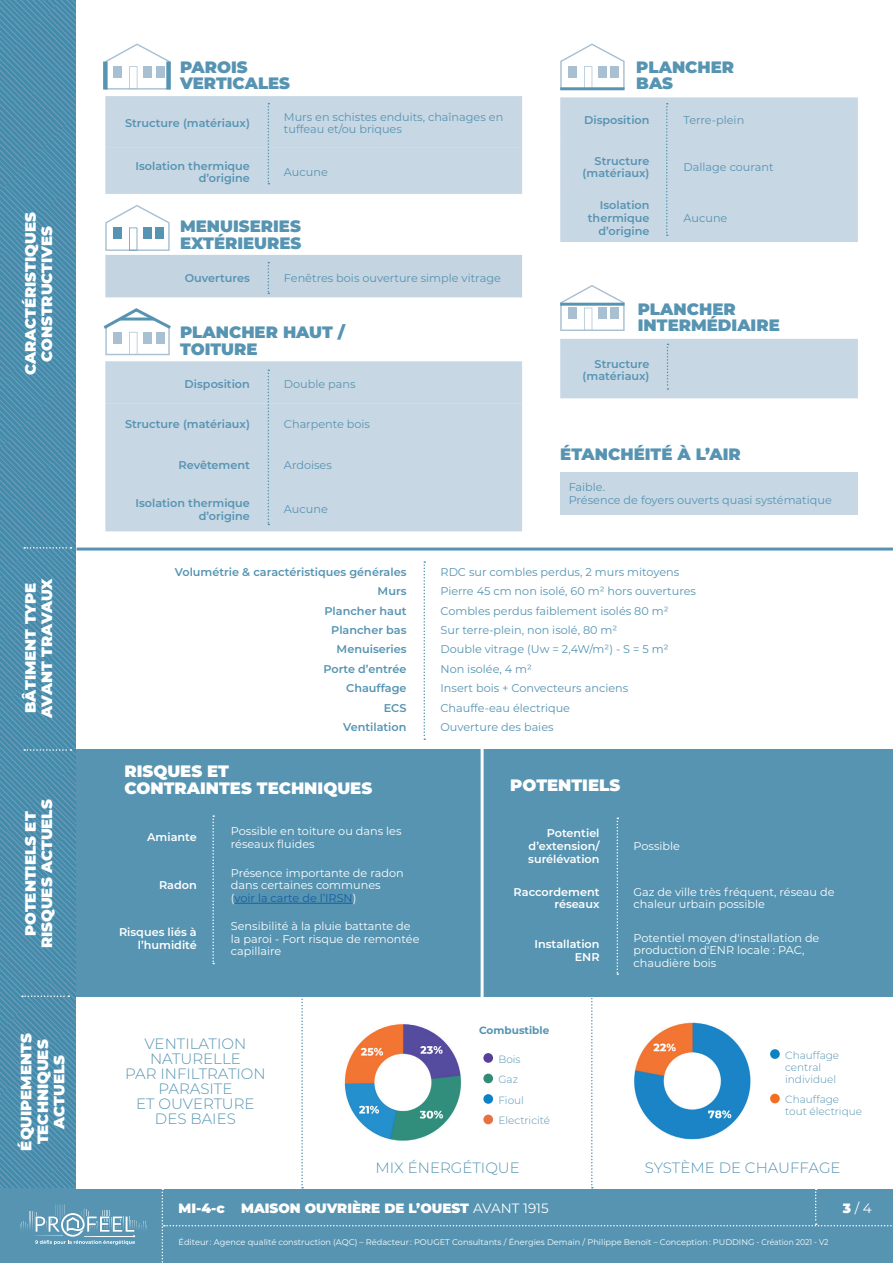
<style>
.page{position:relative;width:893px;height:1263px;background:#fff}
.page>*{position:absolute;margin:0;border:0;box-sizing:border-box;transform-origin:0 0}
.t1{font:900 16.5px/16.5px "Montserrat";color:#5694b2}
.t2{font:900 16.5px/16.5px "Montserrat";color:#fff}
.t3{font:900 15px/16.5px "Montserrat";color:#fff;text-align:center}
.t4{font:300 15px/15px "Montserrat";color:#5694b2;text-align:center}
.t5{font:900 13.5px "Montserrat";color:#fff}
.t6{font:13.5px "Montserrat";color:#fff}
.t7{font:11.25px/12.8px "Montserrat";color:#5694b2}
.t8{font:600 11.25px/12.8px "Montserrat";color:#5694b2;text-align:right}
.t9{font:11.25px/12.8px "Montserrat";color:#fff}
.t10{font:600 11.25px/12.8px "Montserrat";color:#fff;text-align:right}
.t11{font:300 10.5px/20.5px "Montserrat";color:#5694b2}
.t12{font:700 10.5px "Montserrat";color:#5694b2}
.t13{font:8.25px "Montserrat";color:#fff}
.s1{color:#175d9e}
.s2{font-weight:400}
.s3{font-weight:900}
</style>
<div class="page">
<svg style="left:0;top:0;width:77px;height:1188px;background:#4e8faf"></svg>
<div style="left:0;top:1188px;width:893px;height:75px;background:#5694b2"></div>
<svg style="left:20px;top:1204px;width:127px;height:41px"></svg>
<div style="left:77px;top:750px;width:816px;height:247px;background:#5694b2"></div>
<hr style="left:235px;top:903px;width:118px;height:1px;background:#175d9e">
<div style="left:105px;top:525px;width:417px;height:6px;background:#c8d7e4"></div>
<div style="left:560px;top:472px;width:298px;height:42px;background:#c8d7e4"></div>
<div style="left:105px;top:96px;width:417px;height:98px;background:#c8d7e4"></div>
<div style="left:105px;top:361px;width:417px;height:164px;background:#c8d7e4"></div>
<div style="left:560px;top:97px;width:298px;height:145px;background:#c8d7e4"></div>
<div style="left:560px;top:339px;width:298px;height:59px;background:#c8d7e4"></div>
<svg style="left:212px;top:815px;width:2px;height:149px"></svg>
<svg style="left:617px;top:817px;width:1px;height:158px"></svg>
<svg style="left:423px;top:561px;width:2px;height:179px"></svg>
<hr style="left:77px;top:547px;width:816px;height:3px;background:#5694b2">
<svg style="left:22px;top:995px;width:47px;height:2px"></svg>
<svg style="left:24px;top:749px;width:47px;height:2px"></svg>
<svg style="left:24px;top:547px;width:47px;height:2px"></svg>
<svg style="left:162px;top:992px;width:731px;height:271px"></svg>
<hr style="left:481px;top:746px;width:3px;height:253px;background:#fff">
<svg style="left:105px;top:43px;width:65px;height:47px"></svg>
<div style="left:103px;top:62px;width:5px;height:28px;background:#5694b2"></div>
<div style="left:166px;top:62px;width:5px;height:28px;background:#5694b2"></div>
<svg style="left:560px;top:43px;width:65px;height:47px"></svg>
<svg style="left:560px;top:285px;width:65px;height:46px"></svg>
<svg style="left:105px;top:205px;width:417px;height:92px"></svg>
<svg style="left:103px;top:308px;width:68px;height:47px"></svg>
<hr style="left:560px;top:87px;width:64px;height:3px;background:#5694b2">
<hr style="left:560px;top:303px;width:64px;height:3px;background:#5694b2">
<img style="left:339px;top:1007px;width:130px;height:144px">
<img style="left:618px;top:1017px;width:137px;height:134px">
<div style="left:483px;top:1053px;width:10px;height:10px;background:#573e99;border-radius:50%"></div>
<div style="left:483px;top:1073px;width:10px;height:10px;background:#328b79;border-radius:50%"></div>
<div style="left:483px;top:1094px;width:10px;height:10px;background:#0c81c5;border-radius:50%"></div>
<div style="left:483px;top:1115px;width:10px;height:9px;background:#ea713f;border-radius:50%"></div>
<div style="left:770px;top:1049px;width:10px;height:10px;background:#0c81c5;border-radius:50%"></div>
<div style="left:770px;top:1094px;width:10px;height:9px;background:#f36e21;border-radius:50%"></div>
<h2 class="t3" style="left:21px;top:375px;width:164px;rotate:-90deg">CARACTÉRISTIQUES<br>CONSTRUCTIVES</h2>
<h2 class="t3" style="left:21px;top:718px;width:141px;rotate:-90deg">BÂTIMENT TYPE<br>AVANT TRAVAUX</h2>
<h2 class="t3" style="left:21px;top:948px;width:150px;rotate:-90deg">POTENTIELS ET<br>RISQUES ACTUELS</h2>
<h1 class="t1" style="left:180px;top:58px;width:112px">PAROIS<br>VERTICALES</h1>
<p class="t8" style="left:125px;top:116px;width:126px">Structure (matériaux)</p>
<p class="t7" style="left:284px;top:110px;width:221px">Murs en schistes enduits, chaînages en tuffeau et/ou briques</p>
<p class="t8" style="left:135px;top:159px;width:116px">Isolation thermique d’origine</p>
<p class="t7" style="left:284px;top:165px;width:45px">Aucune</p>
<h1 class="t1" style="left:180px;top:217px;width:123px">MENUISERIES<br>EXTÉRIEURES</h1>
<p class="t8" style="left:185px;top:271px;width:67px">Ouvertures</p>
<p class="t7" style="left:284px;top:271px;width:218px">Fenêtres bois ouverture simple vitrage</p>
<h1 class="t1" style="left:180px;top:323px;width:166px">PLANCHER HAUT /<br>TOITURE</h1>
<p class="t8" style="left:185px;top:377px;width:67px">Disposition</p>
<p class="t7" style="left:284px;top:377px;width:73px">Double pans</p>
<p class="t8" style="left:125px;top:417px;width:126px">Structure (matériaux)</p>
<p class="t7" style="left:284px;top:418px;width:88px">Charpente bois</p>
<p class="t8" style="left:179px;top:458px;width:73px">Revêtement</p>
<p class="t7" style="left:284px;top:458px;width:49px">Ardoises</p>
<p class="t8" style="left:135px;top:496px;width:116px">Isolation thermique d’origine</p>
<p class="t7" style="left:284px;top:503px;width:45px">Aucune</p>
<h1 class="t1" style="left:636px;top:58px;width:99px">PLANCHER<br>BAS</h1>
<p class="t8" style="left:584px;top:113px;width:67px">Disposition</p>
<p class="t7" style="left:684px;top:113px;width:62px">Terre-plein</p>
<p class="t8" style="left:583px;top:154px;width:68px">Structure (matériaux)</p>
<p class="t7" style="left:684px;top:160px;width:92px">Dallage courant</p>
<p class="t8" style="left:588px;top:198px;width:63px">Isolation thermique d’origine</p>
<p class="t7" style="left:684px;top:211px;width:45px">Aucune</p>
<h1 class="t1" style="left:638px;top:299px;width:143px">PLANCHER<br>INTERMÉDIAIRE</h1>
<p class="t8" style="left:583px;top:357px;width:68px">Structure (matériaux)</p>
<h1 class="t1" style="left:560px;top:444px;width:182px">ÉTANCHÉITÉ À L’AIR</h1>
<p class="t7" style="left:569px;top:480px;width:265px">Faible.<br>Présence de foyers ouverts quasi systématique</p>
<p class="t8" style="left:175px;top:565px;width:233px">Volumétrie &amp; caractéristiques générales</p>
<p class="t7" style="left:441px;top:565px;width:240px">RDC sur combles perdus, 2 murs mitoyens</p>
<p class="t8" style="left:378px;top:584px;width:30px">Murs</p>
<p class="t7" style="left:441px;top:584px;width:257px">Pierre 45 cm non isolé, 60 m² hors ouvertures</p>
<p class="t8" style="left:324px;top:604px;width:84px">Plancher haut</p>
<p class="t7" style="left:441px;top:604px;width:230px">Combles perdus faiblement isolés 80 m²</p>
<p class="t8" style="left:331px;top:623px;width:77px">Plancher bas</p>
<p class="t7" style="left:441px;top:623px;width:178px">Sur terre-plein, non isolé, 80 m²</p>
<p class="t8" style="left:337px;top:642px;width:71px">Menuiseries</p>
<p class="t7" style="left:441px;top:643px;width:230px">Double vitrage (Uw = 2,4W/m²) - S = 5 m²</p>
<p class="t8" style="left:323px;top:662px;width:85px">Porte d’entrée</p>
<p class="t7" style="left:441px;top:662px;width:93px">Non isolée, 4 m²</p>
<p class="t8" style="left:346px;top:681px;width:62px">Chauffage</p>
<p class="t7" style="left:441px;top:681px;width:189px">Insert bois + Convecteurs anciens</p>
<p class="t8" style="left:384px;top:701px;width:24px">ECS</p>
<p class="t7" style="left:441px;top:701px;width:131px">Chauffe-eau électrique</p>
<p class="t8" style="left:343px;top:720px;width:65px">Ventilation</p>
<p class="t7" style="left:441px;top:720px;width:115px">Ouverture des baies</p>
<h1 class="t2" style="left:124px;top:762px;width:249px">RISQUES ET<br>CONTRAINTES TECHNIQUES</h1>
<p class="t10" style="left:147px;top:830px;width:51px">Amiante</p>
<p class="t9" style="left:231px;top:824px;width:172px">Possible en toiture ou dans les réseaux fluides</p>
<p class="t10" style="left:159px;top:878px;width:39px">Radon</p>
<p class="t9" style="left:231px;top:866px;width:174px">Présence importante de radon dans certaines communes (<span class="s1">voir la carte de l’IRSN</span>)</p>
<p class="t10" style="left:119px;top:925px;width:79px">Risques liés à l’humidité</p>
<p class="t9" style="left:231px;top:919px;width:190px">Sensibilité à la pluie battante de la paroi - Fort risque de remontée capillaire</p>
<h1 class="t2" style="left:510px;top:776px;width:111px">POTENTIELS</h1>
<p class="t10" style="left:528px;top:826px;width:73px;text-align:justify;text-indent:18px">Potentiel d’extension/ surélévation</p>
<p class="t9" style="left:634px;top:839px;width:48px">Possible</p>
<p class="t10" style="left:514px;top:885px;width:87px">Raccordement réseaux</p>
<p class="t9" style="left:634px;top:885px;width:202px">Gaz de ville très fréquent, réseau de chaleur urbain possible</p>
<p class="t10" style="left:535px;top:937px;width:67px">Installation<br>ENR</p>
<p class="t9" style="left:634px;top:931px;width:187px">Potentiel moyen d'installation de production d'ENR locale : PAC, chaudière bois</p>
<h2 class="t3" style="left:17px;top:1150px;width:119px;rotate:-90deg">ÉQUIPEMENTS<br>TECHNIQUES<br>ACTUELS</h2>
<h2 class="t4" style="left:125px;top:1036px;width:142px">VENTILATION<br>NATURELLE<br>PAR INFILTRATION<br>PARASITE<br>ET OUVERTURE<br>DES BAIES</h2>
<p class="t12" style="left:479px;top:1022px;width:72px">Combustible</p>
<p class="t11" style="left:498px;top:1048px;width:53px">Bois<br>Gaz<br>Fioul<br>Electricité</p>
<p class="t11" style="left:785px;top:1049px;width:56px;line-height:12px">Chauffage central individuel</p>
<p class="t11" style="left:785px;top:1093px;width:78px;line-height:12px">Chauffage tout électrique</p>
<h2 class="t4" style="left:376px;top:1159px;width:146px">MIX ÉNERGÉTIQUE</h2>
<h2 class="t4" style="left:645px;top:1159px;width:197px">SYSTÈME DE CHAUFFAGE</h2>
<p class="t5" style="left:179px;top:1198px;width:372px">MI-4-c MAISON OUVRIÈRE DE L’OUEST <span class="s2">AVANT 1915</span></p>
<p class="t13" style="left:179px;top:1236px;width:651px">Éditeur : Agence qualité construction (AQC) – Rédacteur : POUGET Consultants / Énergies Demain / Philippe Benoit – Conception : PUDDING - Création 2021 - V2</p>
<p class="t6" style="left:843px;top:1199px;width:30px"><span class="s3">3</span> / 4</p>
</div>
